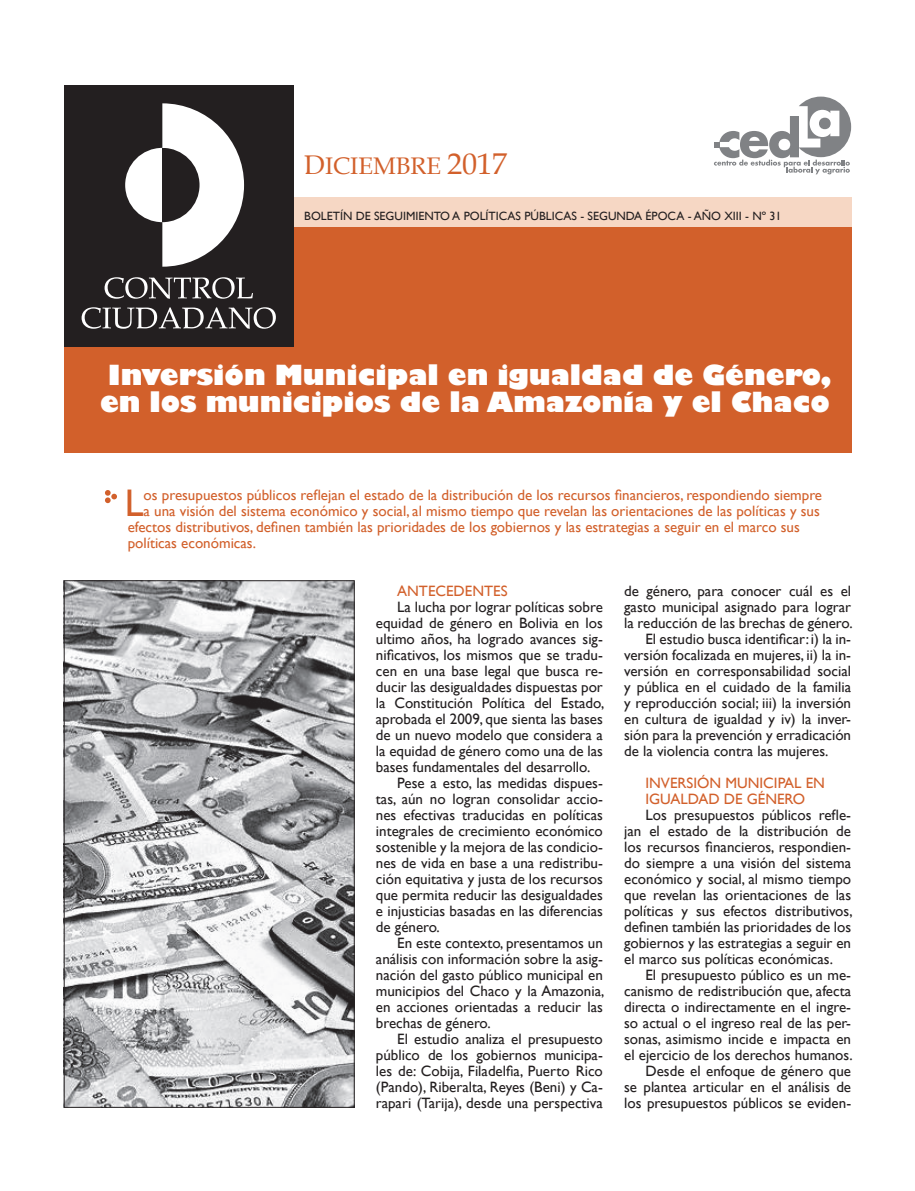
<style>
.page{position:relative;width:915px;height:1191px;background:#fff}
.page>*{position:absolute;margin:0;border:0;box-sizing:border-box;transform-origin:0 0}
.t1{font:38.4px "Gill Sans";color:#d2602b}
.t2{font:800 27px/27px "Gill Sans";color:#fff}
.t3{font:24px "Book Antiqua";color:#d2602b}
.t4{font:15px/16px "Gill Sans";color:#231f20;text-align:justify}
.t5{font:15px/16px "Gill Sans";color:#d2602b}
.t6{font:12px "Gill Sans";color:#231f20}
.s1{font-size:27px}
.s2{font-size:30px}
</style>
<div class="page">
<div style="left:64px;top:197px;width:786px;height:30px;background:#f6d7c4"></div>
<div style="left:64px;top:227px;width:786px;height:225px;background:#d2602b"></div>
<svg style="left:714px;top:97px;width:136px;height:77px"></svg>
<div style="left:64px;top:85px;width:229px;height:262px;background:#231f20"></div>
<svg style="left:82px;top:307px;width:194px;height:22px"></svg>
<svg style="left:104px;top:277px;width:149px;height:22px"></svg>
<svg style="left:162px;top:103px;width:82px;height:164px"></svg>
<div style="left:125px;top:148px;width:74px;height:74px;background:#fff;border-radius:50%"></div>
<svg style="left:162px;top:148px;width:37px;height:74px;background:#4f4c4c"></svg>
<svg style="left:105px;top:490px;width:12px;height:13px"></svg>
<img style="left:66px;top:582px;width:286px;height:523px">
<div style="left:64px;top:580px;width:290px;height:527px;border:1px solid #231f20"></div>
<h3 class="t3" style="left:304px;top:149px;width:204px"><span class="s1">D</span>ICIEMBRE <span class="s2">2017</span></h3>
<p class="t6" style="left:304px;top:209px;width:478px">BOLETÍN DE SEGUIMIENTO A POLÍTICAS PÚBLICAS - SEGUNDA ÉPOCA - AÑO XIII - Nº 31</p>
<h2 class="t2" style="left:100px;top:364px;width:732px">Inversión Municipal en igualdad de Género, en los municipios de la Amazonía y el Chaco</h2>
<h1 class="t1" style="left:125px;top:481px;width:20px">L</h1>
<p class="t5" style="left:144px;top:487px;width:679px">os presupuestos públicos reflejan el estado de la distribución de los recursos financieros, respondiendo siempre</p>
<p class="t5" style="left:144px;top:503px;width:677px">a una visión del sistema económico y social, al mismo tiempo que revelan las orientaciones de las políticas y sus</p>
<p class="t5" style="left:128px;top:519px;width:673px">efectos distributivos, definen también las prioridades de los gobiernos y las estrategias a seguir en el marco sus</p>
<p class="t5" style="left:128px;top:535px;width:130px">políticas económicas.</p>
<p class="t4" style="left:624px;top:583px;width:228px">de género, para conocer cuál es el</p>
<p class="t4" style="left:624px;top:599px;width:228px">gasto municipal asignado para lograr</p>
<p class="t4" style="left:624px;top:615px;width:230px">la reducción de las brechas de género.</p>
<p class="t4" style="left:645px;top:631px;width:207px">El estudio busca identificar: i) la in-</p>
<p class="t4" style="left:624px;top:647px;width:228px">versión focalizada en mujeres, ii) la in-</p>
<p class="t4" style="left:624px;top:663px;width:228px">versión en corresponsabilidad social</p>
<p class="t4" style="left:624px;top:679px;width:228px">y pública en el cuidado de la familia</p>
<p class="t4" style="left:624px;top:695px;width:228px">y reproducción social; iii) la inversión</p>
<p class="t4" style="left:624px;top:711px;width:228px">en cultura de igualdad y iv) la inver-</p>
<p class="t4" style="left:624px;top:727px;width:228px">sión para la prevención y erradicación</p>
<p class="t4" style="left:624px;top:743px;width:206px">de la violencia contra las mujeres.</p>
<p class="t5" style="left:645px;top:775px;width:181px">INVERSIÓN MUNICIPAL EN<br>IGUALDAD DE GÉNERO</p>
<p class="t4" style="left:624px;top:807px;width:230px;text-indent:21px">Los presupuestos públicos refle&shy;jan el estado de la distribución de los recursos financieros, respondien&shy;do siempre a una visión del sistema económico y social, al mismo tiempo que revelan las orientaciones de las políticas y sus efectos distributivos, definen también las prioridades de los gobiernos y las estrategias a seguir en el marco sus políticas económicas.</p>
<p class="t4" style="left:624px;top:967px;width:230px;text-align:right">El presupuesto público es un me&shy;canismo de redistribución que, afecta directa o indirectamente en el ingre&shy;so actual o el ingreso real de las per&shy;sonas, asimismo incide e impacta en el ejercicio de los derechos humanos.<br>Desde el enfoque de género que<br>se plantea articular en el análisis de los presupuestos públicos se eviden-</p>
<p class="t5" style="left:397px;top:583px;width:112px">ANTECEDENTES</p>
<p class="t4" style="left:397px;top:599px;width:207px">La lucha por lograr políticas sobre</p>
<p class="t4" style="left:376px;top:615px;width:228px">equidad de género en Bolivia en los</p>
<p class="t4" style="left:376px;top:631px;width:228px">ultimo años, ha logrado avances sig-</p>
<p class="t4" style="left:376px;top:647px;width:228px">nificativos, los mismos que se tradu-</p>
<p class="t4" style="left:376px;top:663px;width:228px">cen en una base legal que busca re-</p>
<p class="t4" style="left:376px;top:679px;width:228px">ducir las desigualdades dispuestas por</p>
<p class="t4" style="left:376px;top:695px;width:230px">la Constitución Política del Estado,</p>
<p class="t4" style="left:376px;top:711px;width:228px">aprobada el 2009, que sienta las bases</p>
<p class="t4" style="left:376px;top:727px;width:228px">de un nuevo modelo que considera a</p>
<p class="t4" style="left:376px;top:743px;width:228px">la equidad de género como una de las</p>
<p class="t4" style="left:376px;top:759px;width:216px">bases fundamentales del desarrollo.</p>
<p class="t4" style="left:397px;top:775px;width:207px">Pese a esto, las medidas dispues-</p>
<p class="t4" style="left:376px;top:791px;width:228px">tas, aún no logran consolidar accio-</p>
<p class="t4" style="left:376px;top:807px;width:228px">nes efectivas traducidas en políticas</p>
<p class="t4" style="left:376px;top:823px;width:228px">integrales de crecimiento económico</p>
<p class="t4" style="left:376px;top:839px;width:228px">sostenible y la mejora de las condicio-</p>
<p class="t4" style="left:376px;top:855px;width:228px">nes de vida en base a una redistribu-</p>
<p class="t4" style="left:376px;top:871px;width:228px">ción equitativa y justa de los recursos</p>
<p class="t4" style="left:376px;top:887px;width:228px">que permita reducir las desigualdades</p>
<p class="t4" style="left:376px;top:903px;width:228px">e injusticias basadas en las diferencias</p>
<p class="t4" style="left:376px;top:919px;width:65px">de género.</p>
<p class="t4" style="left:397px;top:935px;width:207px">En este contexto, presentamos un</p>
<p class="t4" style="left:376px;top:951px;width:228px">análisis con información sobre la asig-</p>
<p class="t4" style="left:376px;top:967px;width:228px">nación del gasto público municipal en</p>
<p class="t4" style="left:376px;top:983px;width:230px">municipios del Chaco y la Amazonia,</p>
<p class="t4" style="left:376px;top:999px;width:228px">en acciones orientadas a reducir las</p>
<p class="t4" style="left:376px;top:1015px;width:116px">brechas de género.</p>
<p class="t4" style="left:397px;top:1031px;width:207px">El estudio analiza el presupuesto</p>
<p class="t4" style="left:376px;top:1047px;width:228px">público de los gobiernos municipa-</p>
<p class="t4" style="left:376px;top:1063px;width:228px">les de: Cobija, Filadelfia, Puerto Rico</p>
<p class="t4" style="left:376px;top:1079px;width:228px">(Pando), Riberalta, Reyes (Beni) y Ca-</p>
<p class="t4" style="left:376px;top:1095px;width:228px">rapari (Tarija), desde una perspectiva</p>
</div>
